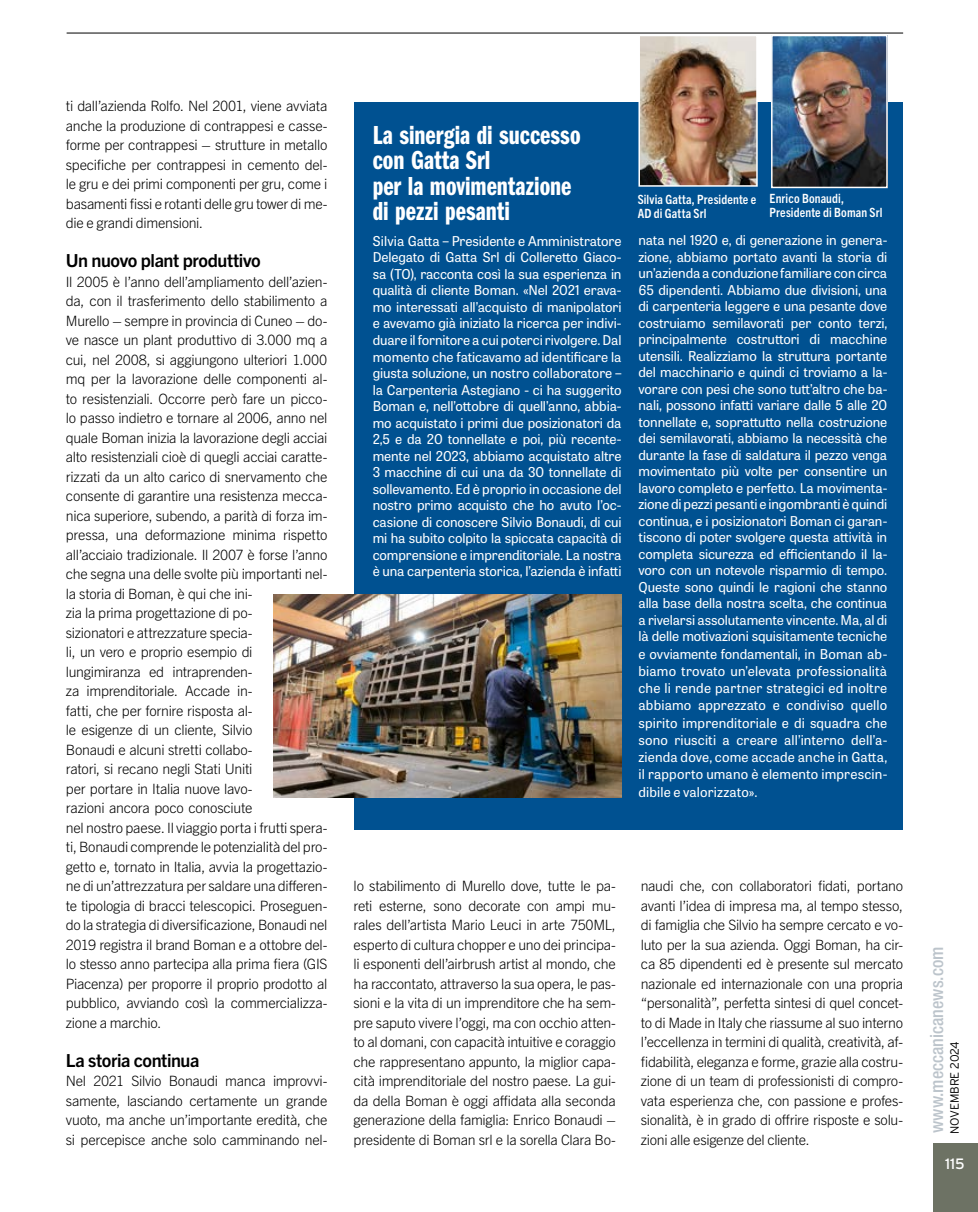
<style>
.page{position:relative;width:978px;height:1212px;background:#fff}
.page>*{position:absolute;margin:0;border:0;box-sizing:border-box;transform-origin:0 0}
.LAM20_BoxTitolo_ART{font:27px/25.5px "Franklin Gothic URW Com Dem";color:#fff}
.LAM20_Titolett_ART{font:700 18px "Trade Gothic Next LT Pro";letter-spacing:-.025em;color:#000}
.t1{font:500 condensed 18px "Helvetica Neue LT Std";color:#bcc4cb}
.t2{font:15px "Interstate";color:#fff}
.LAM20_Testo_ART{font:300 14.25px/19.5px "Trade Gothic Next LT Pro";letter-spacing:-.02em;color:#000;text-align:justify}
.LAM_BoxTesto_ART{font:13.5px/16.6px "Tablet Gothic";color:#fff;text-align:justify}
.LAM20_Didascalia_ART{font:700 condensed 12.75px/14.2px "Trade Gothic Next LT Pro";letter-spacing:.01em;color:#fff}
.t3{font:300 12px "Interstate";letter-spacing:-.01em;color:#000}
</style>
<div class="page">
<hr style="left:67px;top:33px;width:836px;height:1px;background:#000">
<div style="left:933px;top:1144px;width:45px;height:68px;background:#6d7264"></div>
<div style="left:354px;top:102px;width:549px;height:728px;background:#005191"></div>
<img style="left:274px;top:594px;width:347px;height:203px">
<img style="left:774px;top:38px;width:111px;height:147px">
<div style="left:771px;top:35px;width:117px;height:153px;border:2px solid #fff"></div>
<img style="left:641px;top:38px;width:114px;height:146px">
<div style="left:638px;top:35px;width:120px;height:152px;border:2px solid #fff"></div>
<p class="LAM20_Testo_ART" style="left:66px;top:95px;width:263px">ti dall’azienda Rolfo. Nel 2001, viene avviata anche la produzione di contrappesi e casse&shy;forme per contrappesi – strutture in metallo specifiche per contrappesi in cemento del&shy;le gru e dei primi componenti per gru, come i basamenti fissi e rotanti delle gru tower di me&shy;die e grandi dimensioni.</p>
<p class="LAM20_Titolett_ART" style="left:66px;top:248px;width:196px">Un nuovo plant produttivo</p>
<p class="LAM20_Testo_ART" style="left:66px;top:271px;width:263px;text-align:left">Il 2005 è l’anno dell’ampliamento dell’azien&shy;da, con il trasferimento dello stabilimento a Murello – sempre in provincia di Cuneo – do&shy;ve nasce un plant produttivo di 3.000 mq a cui, nel 2008, si aggiungono ulteriori 1.000 mq per la lavorazione delle componenti al&shy;to resistenziali. Occorre però fare un picco&shy;lo passo indietro e tornare al 2006, anno nel quale Boman inizia la lavorazione degli acciai alto resistenziali cioè di quegli acciai caratte&shy;rizzati da un alto carico di snervamento che consente di garantire una resistenza mecca&shy;nica superiore, subendo, a parità di forza im&shy;pressa, una deformazione minima rispetto all’acciaio tradizionale. Il 2007 è forse l’anno che segna una delle svolte più importanti nel&shy;la storia di Boman, è qui che ini-<br>zia la prima progettazione di po-<br>sizionatori e attrezzature specia-<br>li, un vero e proprio esempio di lungimiranza ed intraprenden-<br>za imprenditoriale. Accade in-<br>fatti, che per fornire risposta al-<br>le esigenze di un cliente, Silvio<br>Bonaudi e alcuni stretti collabo-<br>ratori, si recano negli Stati Uniti<br>per portare in Italia nuove lavo-<br>razioni ancora poco conosciute<br>nel nostro paese. Il viaggio porta i frutti spera&shy;ti, Bonaudi comprende le potenzialità del pro&shy;getto e, tornato in Italia, avvia la progettazio&shy;ne di un’attrezzatura per saldare una differen&shy;te tipologia di bracci telescopici. Proseguen&shy;do la strategia di diversificazione, Bonaudi nel 2019 registra il brand Boman e a ottobre del&shy;lo stesso anno partecipa alla prima fiera (GIS Piacenza) per proporre il proprio prodotto al pubblico, avviando così la commercializza&shy;zione a marchio.</p>
<p class="LAM20_Titolett_ART" style="left:66px;top:1048px;width:135px">La storia continua</p>
<p class="LAM20_Testo_ART" style="left:66px;top:1070px;width:263px">Nel 2021 Silvio Bonaudi manca improvvi&shy;samente, lasciando certamente un grande vuoto, ma anche un’importante eredità, che si percepisce anche solo camminando nel-</p>
<p class="LAM20_BoxTitolo_ART" style="left:373px;top:120px;width:209px">La sinergia di successo con Gatta Srl<br>per la movimentazione di pezzi pesanti</p>
<p class="LAM_BoxTesto_ART" style="left:373px;top:232px;width:250px">Silvia Gatta – Presidente e Amministratore Delegato di Gatta Srl di Colleretto Giaco&shy;sa (TO), racconta così la sua esperienza in qualità di cliente Boman. «Nel 2021 erava&shy;mo interessati all’acquisto di manipolatori e avevamo già iniziato la ricerca per indivi&shy;duare il fornitore a cui poterci rivolgere. Dal momento che faticavamo ad identificare la giusta soluzione, un nostro collaboratore – la Carpenteria Astegiano - ci ha suggerito Boman e, nell’ottobre di quell’anno, abbia&shy;mo acquistato i primi due posizionatori da 2,5 e da 20 tonnellate e poi, più recente&shy;mente nel 2023, abbiamo acquistato altre 3 macchine di cui una da 30 tonnellate di sollevamento. Ed è proprio in occasione del nostro primo acquisto che ho avuto l’oc&shy;casione di conoscere Silvio Bonaudi, di cui mi ha subito colpito la spiccata capacità di comprensione e imprenditoriale. La nostra è una carpenteria storica, l’azienda è infatti</p>
<p class="LAM_BoxTesto_ART" style="left:639px;top:231px;width:250px">nata nel 1920 e, di generazione in genera&shy;zione, abbiamo portato avanti la storia di un’azienda a conduzione familiare con circa 65 dipendenti. Abbiamo due divisioni, una di carpenteria leggere e una pesante dove costruiamo semilavorati per conto terzi, principalmente costruttori di macchine utensili. Realizziamo la struttura portante del macchinario e quindi ci troviamo a la&shy;vorare con pesi che sono tutt’altro che ba&shy;nali, possono infatti variare dalle 5 alle 20 tonnellate e, soprattutto nella costruzione dei semilavorati, abbiamo la necessità che durante la fase di saldatura il pezzo venga movimentato più volte per consentire un lavoro completo e perfetto. La movimenta&shy;zione di pezzi pesanti e ingombranti è quindi continua, e i posizionatori Boman ci garan&shy;tiscono di poter svolgere questa attività in completa sicurezza ed efficientando il la&shy;voro con un notevole risparmio di tempo.<br>Queste sono quindi le ragioni che stanno alla base della nostra scelta, che continua a rivelarsi assolutamente vincente. Ma, al di là delle motivazioni squisitamente tecniche e ovviamente fondamentali, in Boman ab&shy;biamo trovato un’elevata professionalità che li rende partner strategici ed inoltre abbiamo apprezzato e condiviso quello spirito imprenditoriale e di squadra che sono riusciti a creare all’interno dell’a&shy;zienda dove, come accade anche in Gatta, il rapporto umano è elemento imprescin&shy;dibile e valorizzato».</p>
<p class="LAM20_Didascalia_ART" style="left:638px;top:192px;width:120px">Silvia Gatta, Presidente e<br>AD di Gatta Srl</p>
<p class="LAM20_Didascalia_ART" style="left:770px;top:191px;width:114px">Enrico Bonaudi,<br>Presidente di Boman Srl</p>
<p class="LAM20_Testo_ART" style="left:354px;top:875px;width:264px">lo stabilimento di Murello dove, tutte le pa&shy;reti esterne, sono decorate con ampi mu&shy;rales dell’artista Mario Leuci in arte 750ML, esperto di cultura chopper e uno dei principa&shy;li esponenti dell’airbrush artist al mondo, che ha raccontato, attraverso la sua opera, le pas&shy;sioni e la vita di un imprenditore che ha sem&shy;pre saputo vivere l’oggi, ma con occhio atten&shy;to al domani, con capacità intuitive e coraggio che rappresentano appunto, la miglior capa&shy;cità imprenditoriale del nostro paese. La gui&shy;da della Boman è oggi affidata alla seconda generazione della famiglia: Enrico Bonaudi – presidente di Boman srl e la sorella Clara Bo-</p>
<p class="LAM20_Testo_ART" style="left:641px;top:875px;width:264px">naudi che, con collaboratori fidati, portano avanti l’idea di impresa ma, al tempo stesso, di famiglia che Silvio ha sempre cercato e vo&shy;luto per la sua azienda. Oggi Boman, ha cir&shy;ca 85 dipendenti ed è presente sul mercato nazionale ed internazionale con una propria “personalità”, perfetta sintesi di quel concet&shy;to di Made in Italy che riassume al suo interno l’eccellenza in termini di qualità, creatività, af&shy;fidabilità, eleganza e forme, grazie alla costru&shy;zione di un team di professionisti di compro&shy;vata esperienza che, con passione e profes&shy;sionalità, è in grado di offrire risposte e solu&shy;zioni alle esigenze del cliente.</p>
<p class="t1" style="left:926px;top:1133px;width:188px;rotate:-90deg">www.meccanicanews.com</p>
<p class="t3" style="left:948px;top:1134px;width:94px;rotate:-90deg">novembre 2024</p>
<p class="t2" style="left:945px;top:1155px;width:21px">115</p>
</div>
